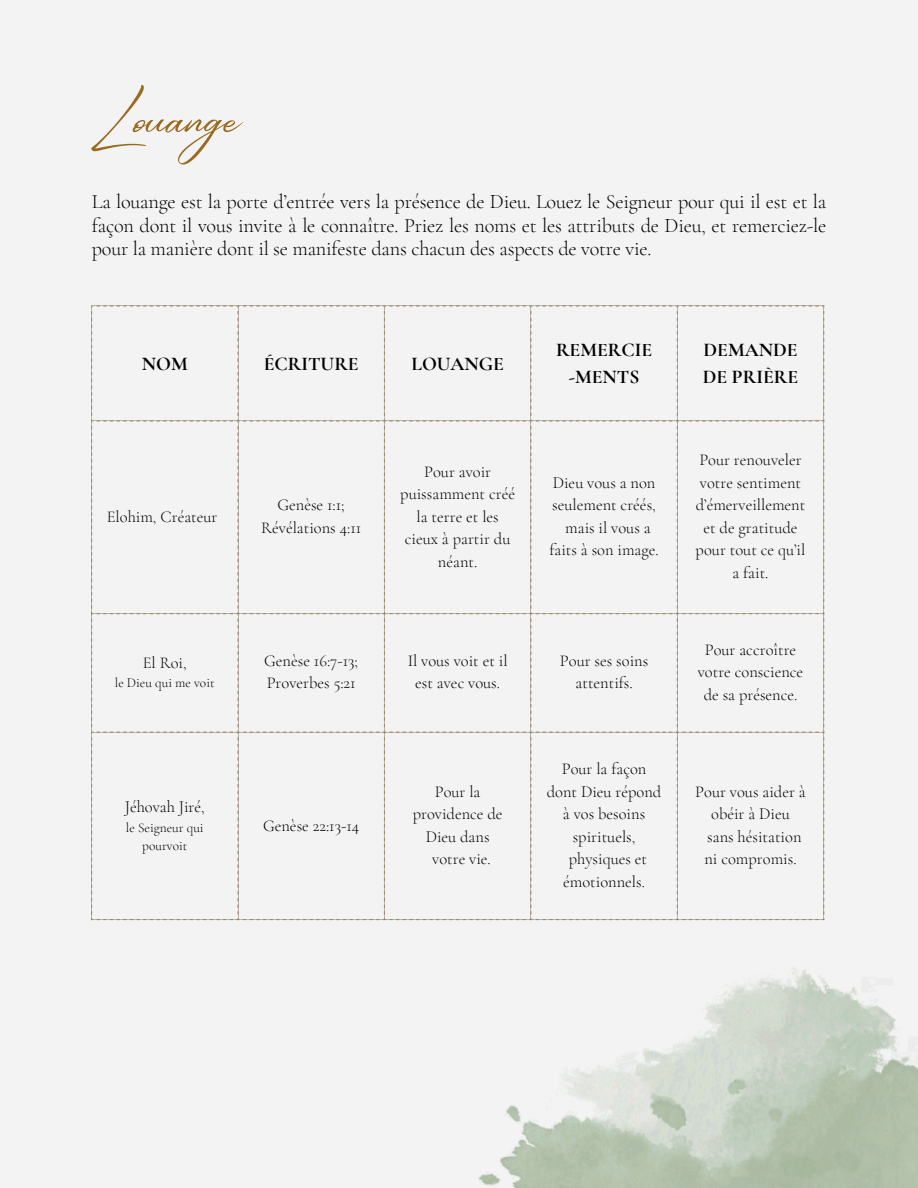
<style>
.page{position:relative;width:918px;height:1188px;background:#f4f3f3}
.page>*{position:absolute;margin:0;border:0;box-sizing:border-box;transform-origin:0 0}
.t1{font:54px "Andasia";color:#996b21}
.t2{font:300 20.25px/23.7px "Cormorant Garamond";letter-spacing:-.01em;color:#000;text-align:justify}
.t3{font:700 19.5px/27px "Cormorant Garamond";color:#000}
.t4{font:300 16.5px/22.5px "Cormorant Garamond";color:#000;text-align:center}
.t5{font:300 13.5px/18px "Cormorant Garamond";color:#000;text-align:center}
</style>
<div class="page">
<img style="left:458px;top:911px;width:460px;height:277px">
<svg style="left:91px;top:305px;width:148px;height:615px"></svg>
<svg style="left:239px;top:305px;width:146px;height:615px"></svg>
<svg style="left:385px;top:305px;width:146px;height:615px"></svg>
<svg style="left:531px;top:305px;width:293px;height:615px"></svg>
<h1 class="t1" style="left:92px;top:77px;width:173px">Louange</h1>
<p class="t2" style="left:92px;top:190px;width:736px">La louange est la porte d’entrée vers la présence de Dieu. Louez le Seigneur pour qui il est et la façon dont il vous invite à le connaître. Priez les noms et les attributs de Dieu, et remerciez-le pour la manière dont il se manifeste dans chacun des aspects de votre vie.</p>
<p class="t3" style="left:142px;top:350px;width:47px">NOM</p>
<p class="t3" style="left:264px;top:350px;width:96px">ÉCRITURE</p>
<p class="t3" style="left:411px;top:350px;width:94px">LOUANGE</p>
<p class="t3" style="left:556px;top:336px;width:98px">REMERCIE</p>
<p class="t3" style="left:569px;top:363px;width:72px">-MENTS</p>
<p class="t4" style="left:107px;top:505px;width:112px">Elohim, Créateur</p>
<p class="t4" style="left:143px;top:652px;width:45px">El Roi,</p>
<p class="t5" style="left:115px;top:674px;width:101px">le Dieu qui me voit</p>
<p class="t4" style="left:277px;top:494px;width:69px">Genèse 1:1;</p>
<p class="t4" style="left:261px;top:516px;width:102px">Révélations 4:11</p>
<p class="t4" style="left:400px;top:460px;width:116px">Pour avoir puissamment créé la terre et les cieux à partir du néant.</p>
<p class="t4" style="left:552px;top:471px;width:105px;text-align:left">Dieu vous a non seulement créés,</p>
<p class="t4" style="left:549px;top:516px;width:111px">mais il vous a faits à son image.</p>
<p class="t4" style="left:264px;top:649px;width:95px;text-align:left">Genèse 16:7-13;<br>Proverbes 5:21</p>
<p class="t4" style="left:408px;top:649px;width:101px">Il vous voit et il est avec vous.</p>
<p class="t4" style="left:560px;top:649px;width:90px">Pour ses soins attentifs.</p>
<p class="t4" style="left:125px;top:796px;width:82px">Jéhovah Jiré,</p>
<p class="t5" style="left:126px;top:818px;width:79px">le Seigneur qui pourvoit</p>
<p class="t4" style="left:263px;top:814px;width:98px">Genèse 22:13-14</p>
<p class="t4" style="left:413px;top:780px;width:91px">Pour la providence de<br>Dieu dans</p>
<p class="t4" style="left:432px;top:848px;width:60px">votre vie.</p>
<p class="t4" style="left:547px;top:758px;width:116px">Pour la façon dont Dieu répond à vos besoins spirituels,</p>
<p class="t4" style="left:563px;top:848px;width:85px">physiques et émotionnels.</p>
<p class="t3" style="left:703px;top:336px;width:97px">DEMANDE<br>DE PRIÈRE</p>
<p class="t4" style="left:696px;top:449px;width:111px">Pour renouveler votre sentiment d’émerveillement et de gratitude pour tout ce qu’il a fait.</p>
<p class="t4" style="left:698px;top:638px;width:107px">Pour accroître votre conscience de sa présence.</p>
<p class="t4" style="left:695px;top:780px;width:112px">Pour vous aider à obéir à Dieu</p>
<p class="t4" style="left:705px;top:825px;width:99px;text-align:left">sans hésitation ni compromis.</p>
</div>
